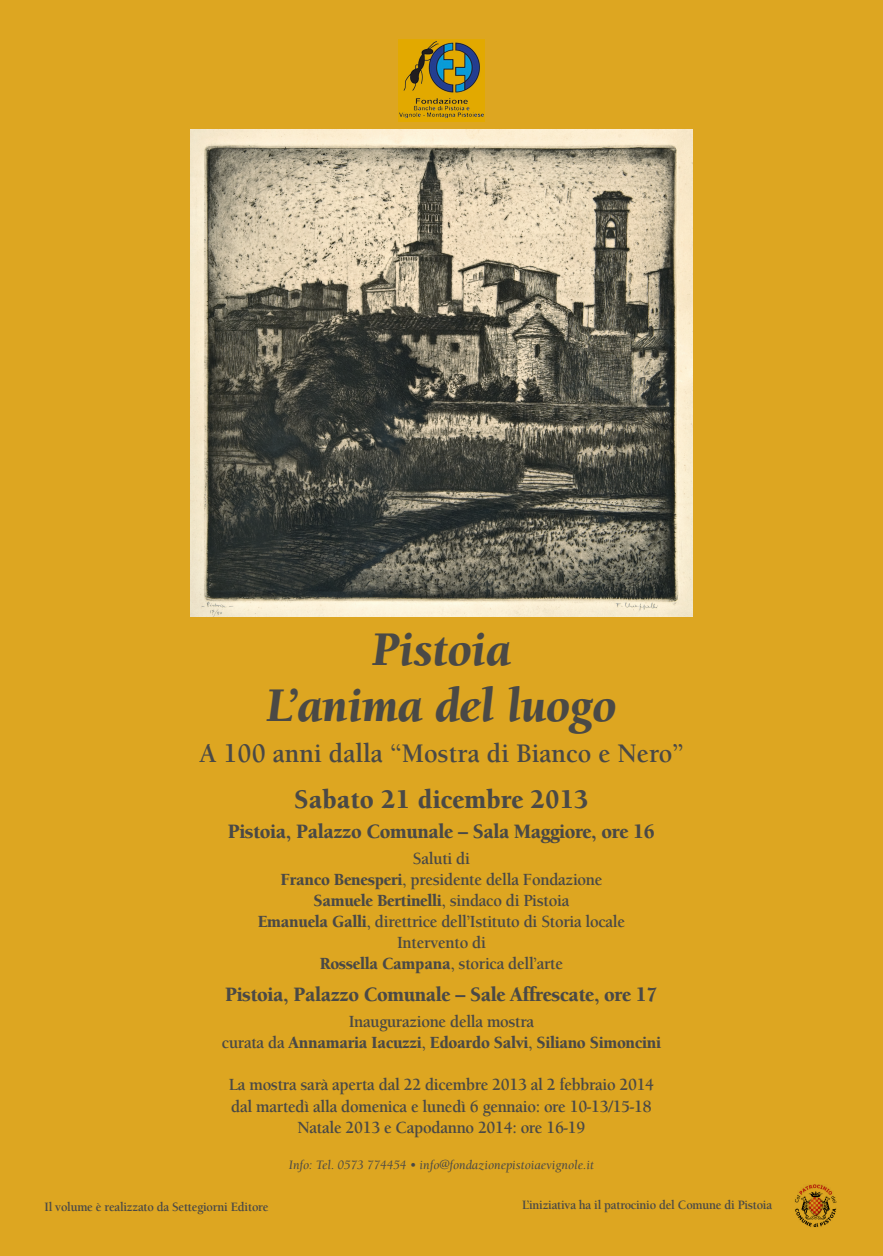
<style>
.page{position:relative;width:883px;height:1256px;background:#fff}
.page>*{position:absolute;margin:0;border:0;box-sizing:border-box;transform-origin:0 0}
.t1{font:italic 900 49.61px "Berkeley";color:#4a4946;scale:.95 1}
.t2{font:700 27.56px "Berkeley";color:#4a4946;scale:.95 1}
.t3{font:900 27.56px "Berkeley";color:#4a4946;scale:.95 1}
.t4{font:900 21px "Berkeley";letter-spacing:-.02em;color:#4a4946;scale:.95 1}
.t5{font:700 17.5px "Berkeley";letter-spacing:-.02em;color:#4a4946;scale:.95 1}
.t6{font:900 17.5px "Berkeley";letter-spacing:-.02em;color:#4a4946;scale:.95 1}
.t7{font:700 13.12px "Berkeley";letter-spacing:-.02em;color:#4a4946;scale:.95 1}
.t8{font:italic 13.12px "Berkeley";color:#4a4946}
.s1{font-weight:900}
.s2{font-weight:700}
</style>
<div class="page">
<div style="left:0;top:0;width:883px;height:1255px;background:#dda621"></div>
<img style="left:190px;top:129px;width:503px;height:487px">
<img style="left:399px;top:40px;width:85px;height:82px">
<img style="left:794px;top:1184px;width:43px;height:42px">
<p class="t1" style="left:372px;top:623px;width:148px">Pistoia</p>
<p class="t1" style="left:267px;top:679px;width:370px">L’anima del luogo</p>
<p class="t2" style="left:199px;top:738px;width:512px">A 100 anni dalla “Mostra di Bianco e Nero”</p>
<p class="t3" style="left:294px;top:784px;width:312px">Sabato 21 dicembre 2013</p>
<p class="t4" style="left:228px;top:819px;width:451px">Pistoia, Palazzo Comunale – Sala Maggiore, ore 16</p>
<p class="t5" style="left:413px;top:848px;width:62px">Saluti di</p>
<p class="t5" style="left:280px;top:869px;width:340px"><span class="s1">Franco Benesperi</span>, presidente della Fondazione</p>
<p class="t6" style="left:314px;top:890px;width:271px">Samuele Bertinelli<span class="s2">, sindaco di Pistoia</span></p>
<p class="t5" style="left:258px;top:911px;width:388px"><span class="s1">Emanuela Galli</span>, direttrice dell’Istituto di Storia locale</p>
<p class="t5" style="left:397px;top:932px;width:95px">Intervento di</p>
<p class="t5" style="left:320px;top:953px;width:257px"><span class="s1">Rossella Campana</span>, storica dell’arte</p>
<p class="t4" style="left:225px;top:983px;width:457px">Pistoia, Palazzo Comunale – Sale Affrescate, ore 17</p>
<p class="t5" style="left:349px;top:1012px;width:197px">Inaugurazione della mostra</p>
<p class="t6" style="left:222px;top:1033px;width:464px"><span class="s2">curata da</span> Annamaria Iacuzzi<span class="s2">,</span> Edoardo Salvi<span class="s2">,</span> Siliano Simoncini</p>
<p class="t5" style="left:229px;top:1075px;width:449px">La mostra sarà aperta dal 22 dicembre 2013 al 2 febbraio 2014</p>
<p class="t5" style="left:231px;top:1096px;width:444px">dal martedì alla domenica e lunedì 6 gennaio: ore 10-13/15-18</p>
<p class="t5" style="left:298px;top:1117px;width:304px">Natale 2013 e Capodanno 2014: ore 16-19</p>
<p class="t8" style="left:289px;top:1157px;width:307px">Info: Tel. 0573 774454 • info@fondazionepistoiaevignole.it</p>
<p class="t7" style="left:45px;top:1198px;width:237px">Il volume è realizzato da Settegiorni Editore</p>
<p class="t7" style="left:522px;top:1197px;width:265px">L’iniziativa ha il patrocinio del Comune di Pistoia</p>
</div>
